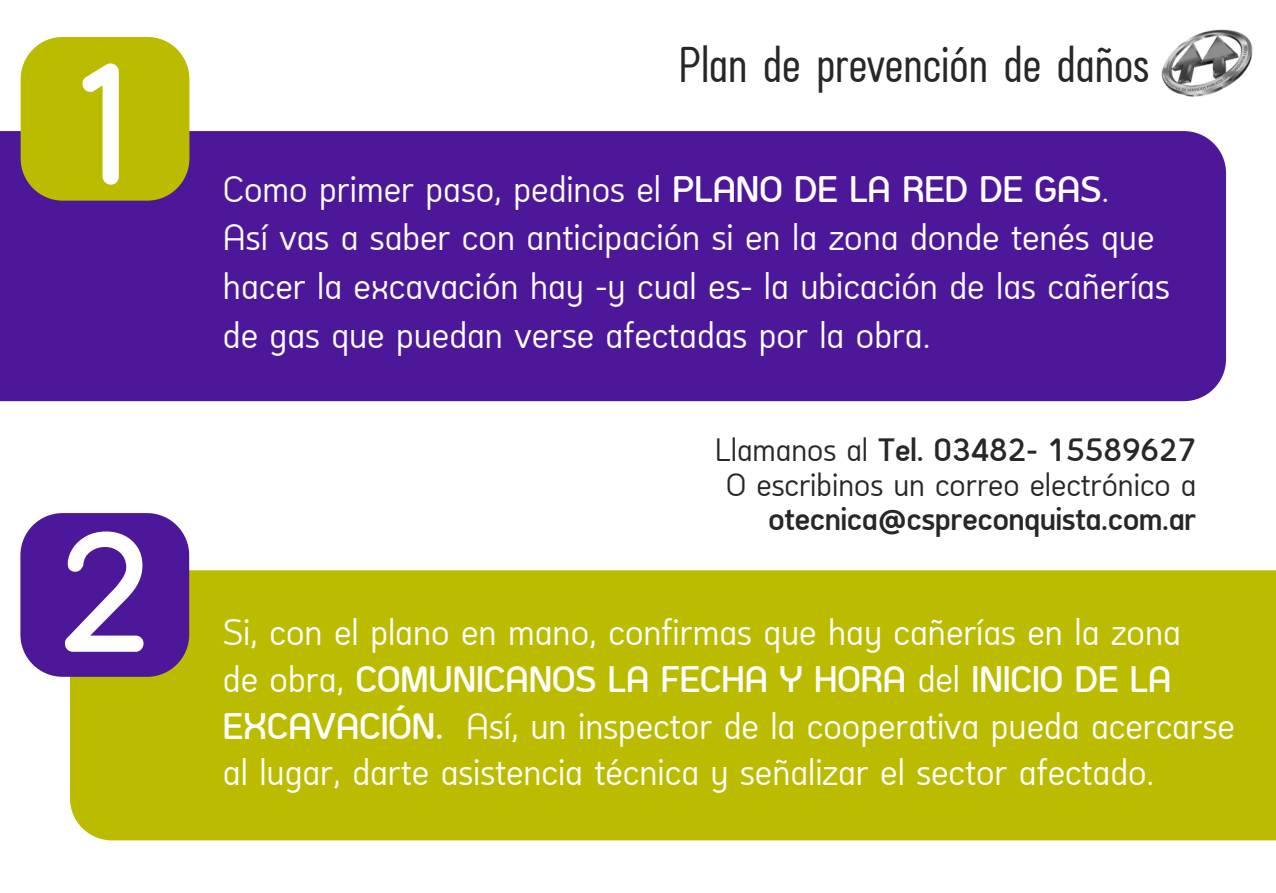
<style>
.page{position:relative;width:1276px;height:893px;background:#fff}
.page>*{position:absolute;margin:0;border:0;box-sizing:border-box;transform-origin:0 0}
.t1{font:189.22px "Aristotelica Pro Tx";color:#fff}
.t2{font:186.53px "Aristotelica Pro Tx";color:#fff}
.t3{font:48.82px "Arch TH Cond";color:#272727}
.t4{font:36px/49.1px "Arch TH";color:#fff}
.t5{font:31.5px/35.6px "Arch TH";color:#272727;text-align:center}
.t6{font:700 31.5px "Arch TH";color:#272727}
.s1{font-weight:700}
</style>
<div class="page">
<div style="left:0;top:131px;width:1226px;height:270px;background:#4d179a"></div>
<div style="left:70px;top:570px;width:1206px;height:270px;background:#bb0"></div>
<div style="left:20px;top:513px;width:169px;height:164px;background:#4d179a;border-radius:42px"></div>
<div style="left:21px;top:37px;width:168px;height:164px;background:#bb0;border-radius:42px"></div>
<img style="left:1135px;top:29px;width:118px;height:106px">
<h1 class="t1" style="left:79px;top:63px;width:53px">1</h1>
<h2 class="t2" style="left:61px;top:531px;width:89px">2</h2>
<h3 class="t3" style="left:679px;top:36px;width:472px">Plan de prevención de daños</h3>
<p class="t4" style="left:223px;top:168px;width:948px">Como primer paso, pedinos el <span class="s1">PLANO DE LA RED DE GAS</span>.<br>Así vas a saber con anticipación si en la zona donde tenés que hacer la excavación hay -y cual es- la ubicación de las cañerías de gas que puedan verse afectadas por la obra.</p>
<p class="t5" style="left:715px;top:435px;width:483px">Llamanos al <span class="s1">Tel. 03482- 15589627<br></span>O escribinos un correo electrónico a</p>
<p class="t6" style="left:768px;top:499px;width:429px">otecnica@cspreconquista.com.ar</p>
<p class="t4" style="left:223px;top:612px;width:1013px;line-height:46.8px">Si, con el plano en mano, confirmas que hay cañerías en la zona<br>de obra, <span class="s1">COMUNICANOS LA FECHA Y HORA</span> del <span class="s1">INICIO DE LA EXCAVACIÓN.</span> Así, un inspector de la cooperativa pueda acercarse al lugar, darte asistencia técnica y señalizar el sector afectado.</p>
</div>
